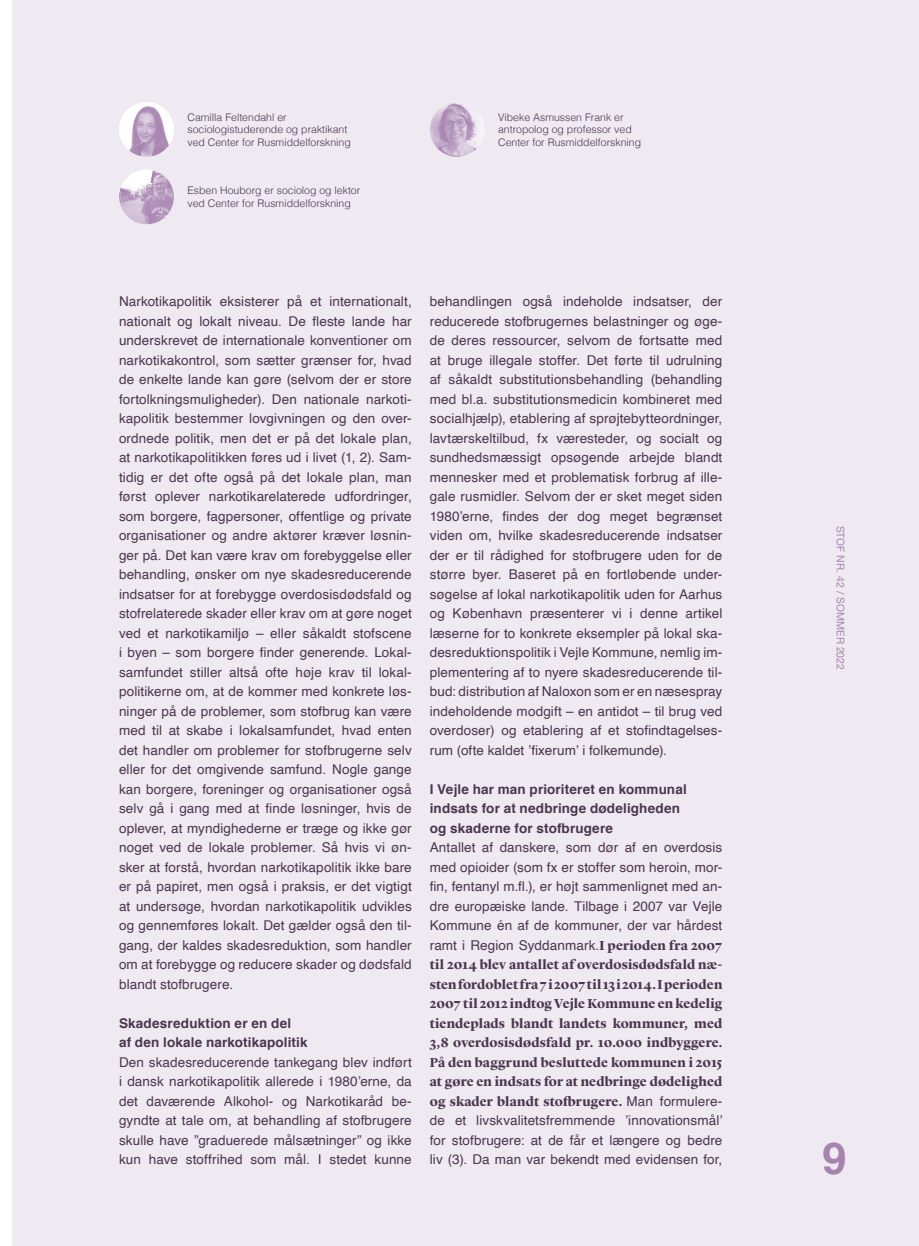
<style>
.page{position:relative;width:919px;height:1246px;background:#fff}
.page>*{position:absolute;margin:0;border:0;box-sizing:border-box;transform-origin:0 0}
.t1{font:700 43.95px "Helvetica";color:#a783b0}
.Brødtekst_9_13{font:13.5px/19.5px "Helvetica";letter-spacing:.01em;color:#4a364f;text-align:justify}
.Brødtekst_9_13-2{font:700 13.5px "Helvetica";letter-spacing:.01em;color:#4a364f}
.t2{font:300 10.5px/12.6px "Helvetica";color:#4a364f}
.t3{font:10.5px "Helvetica Neue";color:#a783b0}
.s1{font-family:"Lyon Display";font-weight:700}
</style>
<div class="page">
<div style="left:13px;top:0;width:905px;height:1246px;background:#efe9f1"></div>
<img style="left:119px;top:102px;width:55px;height:55px;border-radius:27px">
<img style="left:119px;top:170px;width:55px;height:54px;border-radius:27px">
<img style="left:430px;top:102px;width:54px;height:55px;border-radius:27px">
<p class="t2" style="left:187px;top:110px;width:165px">Camilla Feltendahl er sociologistuderende og praktikant ved Center for Rusmiddelforskning</p>
<p class="t2" style="left:187px;top:184px;width:174px">Esben Houborg er sociolog og lektor ved Center for Rusmiddelforskning</p>
<p class="t2" style="left:498px;top:110px;width:144px">Vibeke Asmussen Frank er antropolog og professor ved<br>Center for Rusmiddelforskning</p>
<p class="Brødtekst_9_13" style="left:119px;top:292px;width:294px">Narkotikapolitik eksisterer på et internationalt, nationalt og lokalt niveau. De fleste lande har underskrevet de internationale konventioner om narkotikakontrol, som sætter grænser for, hvad de enkelte lande kan gøre (selvom der er store fortolkningsmuligheder). Den nationale narkoti&shy;kapolitik bestemmer lovgivningen og den over&shy;ordnede politik, men det er på det lokale plan, at narkotikapolitikken føres ud i livet (1, 2). Sam&shy;tidig er det ofte også på det lokale plan, man først oplever narkotikarelaterede udfordringer, som borgere, fagpersoner, offentlige og private organisationer og andre aktører kræver løsnin&shy;ger på. Det kan være krav om forebyggelse eller behandling, ønsker om nye skadesreducerende indsatser for at forebygge overdosisdødsfald og stofrelaterede skader eller krav om at gøre noget ved et narkotikamiljø – eller såkaldt stofscene i byen – som borgere finder generende. Lokal&shy;samfundet stiller altså ofte høje krav til lokal&shy;politikerne om, at de kommer med konkrete løs&shy;ninger på de problemer, som stofbrug kan være med til at skabe i lokalsamfundet, hvad enten det handler om problemer for stofbrugerne selv eller for det omgivende samfund. Nogle gange kan borgere, foreninger og organisationer også selv gå i gang med at finde løsninger, hvis de oplever, at myndighederne er træge og ikke gør noget ved de lokale problemer. Så hvis vi øn&shy;sker at forstå, hvordan narkotikapolitik ikke bare er på papiret, men også i praksis, er det vigtigt at undersøge, hvordan narkotikapolitik udvikles og gennemføres lokalt. Det gælder også den til&shy;gang, der kaldes skadesreduktion, som handler om at forebygge og reducere skader og dødsfald blandt stofbrugere.</p>
<p class="Brødtekst_9_13-2" style="left:119px;top:1012px;width:174px">Skadesreduktion er en del</p>
<p class="Brødtekst_9_13-2" style="left:119px;top:1031px;width:190px">af den lokale narkotikapolitik</p>
<p class="Brødtekst_9_13" style="left:119px;top:1052px;width:294px">Den skadesreducerende tankegang blev indført i dansk narkotikapolitik allerede i 1980’erne, da det daværende Alkohol- og Narkotikaråd be&shy;gyndte at tale om, at behandling af stofbrugere skulle have ”graduerede målsætninger” og ikke kun have stoffrihed som mål. I stedet kunne</p>
<p class="Brødtekst_9_13" style="left:430px;top:292px;width:294px">behandlingen også indeholde indsatser, der reducerede stofbrugernes belastninger og øge&shy;de deres ressourcer, selvom de fortsatte med at bruge illegale stoffer. Det førte til udrulning af såkaldt substitutionsbehandling (behandling med bl.a. substitutionsmedicin kombineret med socialhjælp), etablering af sprøjtebytteordninger, lavtærskeltilbud, fx væresteder, og socialt og sundhedsmæssigt opsøgende arbejde blandt mennesker med et problematisk forbrug af ille&shy;gale rusmidler. Selvom der er sket meget siden 1980’erne, findes der dog meget begrænset viden om, hvilke skadesreducerende indsatser der er til rådighed for stofbrugere uden for de større byer. Baseret på en fortløbende under&shy;søgelse af lokal narkotikapolitik uden for Aarhus og København præsenterer vi i denne artikel læserne for to konkrete eksempler på lokal ska&shy;desreduktionspolitik i Vejle Kommune, nemlig im&shy;plementering af to nyere skadesreducerende til&shy;bud: distribution af Naloxon som er en næsespray indeholdende modgift – en antidot – til brug ved overdoser) og etablering af et stofindtagelses&shy;rum (ofte kaldet ’fixerum’ i folkemunde).</p>
<p class="Brødtekst_9_13-2" style="left:430px;top:778px;width:258px">I Vejle har man prioriteret en kommunal</p>
<p class="Brødtekst_9_13-2" style="left:430px;top:797px;width:252px">indsats for at nedbringe dødeligheden</p>
<p class="Brødtekst_9_13-2" style="left:430px;top:817px;width:185px">og skaderne for stofbrugere</p>
<p class="Brødtekst_9_13" style="left:430px;top:838px;width:294px">Antallet af danskere, som dør af en overdosis med opioider (som fx er stoffer som heroin, mor&shy;fin, fentanyl m.fl.), er højt sammenlignet med an&shy;dre europæiske lande. Tilbage i 2007 var Vejle Kommune én af de kommuner, der var hårdest ramt i Region Syddanmark.<span class="s1">I perioden fra 2007 til 2014 blev antallet af overdosisdødsfald næ&shy;sten fordoblet fra 7 i 2007 til 13 i 2014. I perioden 2007 til 2012 indtog Vejle Kommune en kedelig tiendeplads blandt landets kommuner, med 3,8 overdosisdødsfald pr. 10.000 indbyggere.<br>På den baggrund besluttede kommunen i 2015 at gøre en indsats for at nedbringe dødelighed og skader blandt stofbrugere.</span> Man formulere&shy;de et livskvalitetsfremmende ’innovationsmål’ for stofbrugere: at de får et længere og bedre liv (3). Da man var bekendt med evidensen for,</p>
<p class="t3" style="left:847px;top:526px;width:146px;rotate:90deg">STOF NR. 42 / SOMMER 2022</p>
<p class="t1" style="left:822px;top:1123px;width:26px">9</p>
</div>
